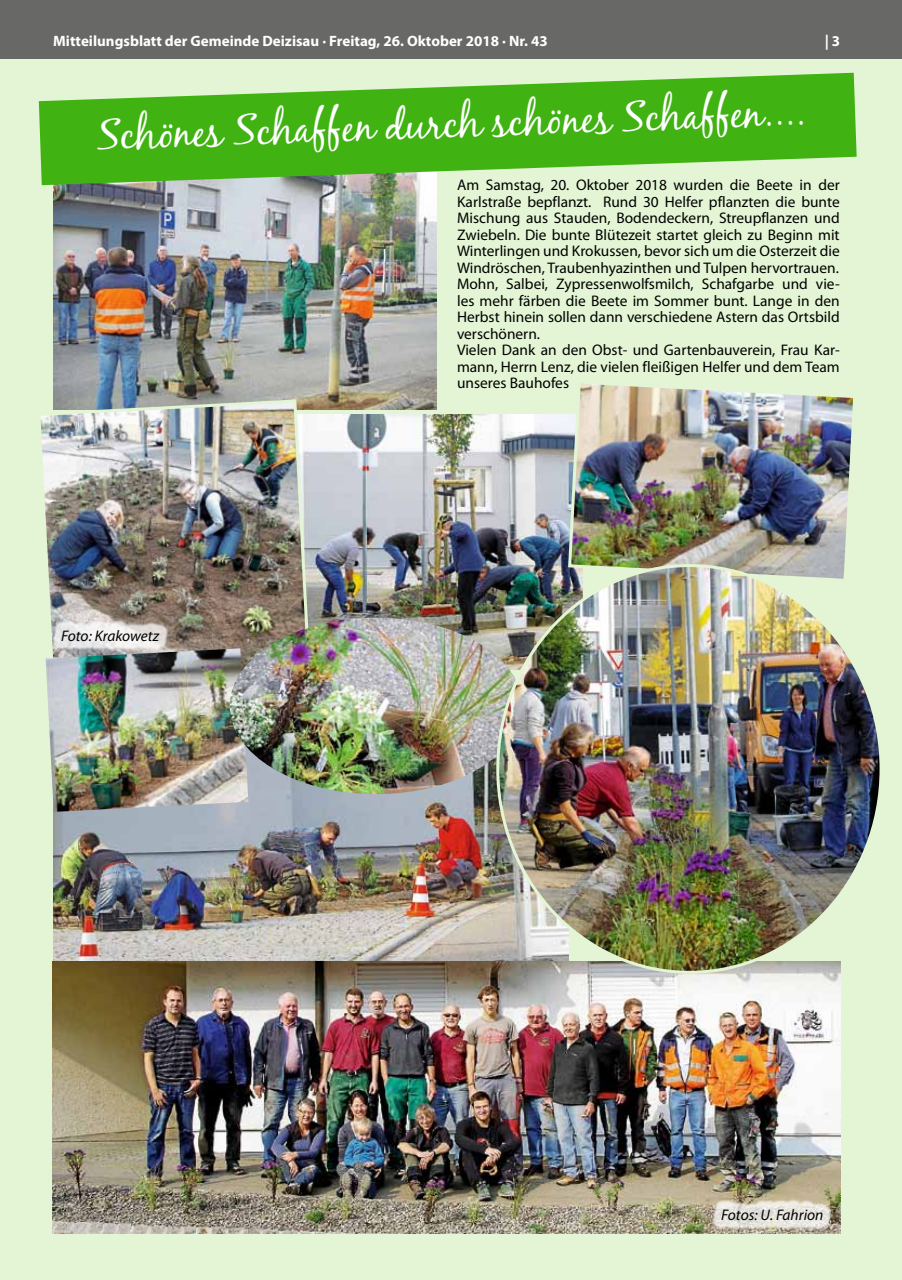
<style>
.page{position:relative;width:902px;height:1280px;background:#fff}
.page>*{position:absolute;margin:0;border:0;box-sizing:border-box;transform-origin:0 0}
.t1{font:42px "Black Jack";color:#fff}
.t2{font:15.3px/16.5px "Myriad Pro";color:#000}
.t3{font:italic 15.3px "Myriad Pro";color:#000}
.t4{font:700 15px "Myriad Pro";color:#fff}
</style>
<div class="page">
<div style="left:0;top:0;width:901px;height:60px;background:#686867"></div>
<hr style="left:0;top:60px;width:1px;height:741px;background:#fff7db">
<div style="left:1px;top:60px;width:900px;height:1220px;background:#e3f5d4"></div>
<img style="left:53px;top:185px;width:383px;height:225px">
<img style="left:54px;top:794px;width:444px;height:167px">
<img style="left:312px;top:414px;width:254px;height:204px">
<img style="left:40px;top:398px;width:272px;height:264px">
<div style="left:52px;top:619px;width:117px;height:31px;background:#fff;opacity:.75"></div>
<img style="left:53px;top:961px;width:787px;height:272px">
<div style="left:711px;top:1199px;width:121px;height:31px;background:#fff;opacity:.75"></div>
<svg style="left:39px;top:73px;width:817px;height:112px;fill:#40b313"></svg>
<img style="left:566px;top:383px;width:287px;height:183px">
<img style="left:46px;top:648px;width:202px;height:164px">
<img style="left:230px;top:618px;width:268px;height:176px">
<img style="left:498px;top:566px;width:380px;height:406px">
<p class="t4" style="left:53px;top:31px;width:496px">Mitteilungsblatt der Gemeinde Deizisau · Freitag, 26. Oktober 2018 · Nr. 43</p>
<p class="t4" style="left:824px;top:31px;width:17px">| 3</p>
<h1 class="t1" style="left:96px;top:110px;width:710px;rotate:-2deg">Schönes Schaffen durch schönes Schaffen....</h1>
<p class="t3" style="left:61px;top:627px;width:99px">Foto: Krakowetz</p>
<p class="t2" style="left:457px;top:176px;width:384px">Am Samstag, 20. Oktober 2018 wurden die Beete in der Karlstraße bepflanzt. Rund 30 Helfer pflanzten die bunte Mischung aus Stauden, Bodendeckern, Streupflanzen und Zwiebeln. Die bunte Blütezeit startet gleich zu Beginn mit Winterlingen und Krokussen, bevor sich um die Osterzeit die Windröschen, Traubenhyazinthen und Tulpen hervortrauen.<br>Mohn, Salbei, Zypressenwolfsmilch, Schafgarbe und vie&shy;les mehr färben die Beete im Sommer bunt. Lange in den Herbst hinein sollen dann verschiedene Astern das Ortsbild verschönern.<br>Vielen Dank an den Obst- und Gartenbauverein, Frau Kar&shy;mann, Herrn Lenz, die vielen fleißigen Helfer und dem Team unseres Bauhofes</p>
<p class="t3" style="left:721px;top:1207px;width:104px">Fotos: U. Fahrion</p>
</div>
